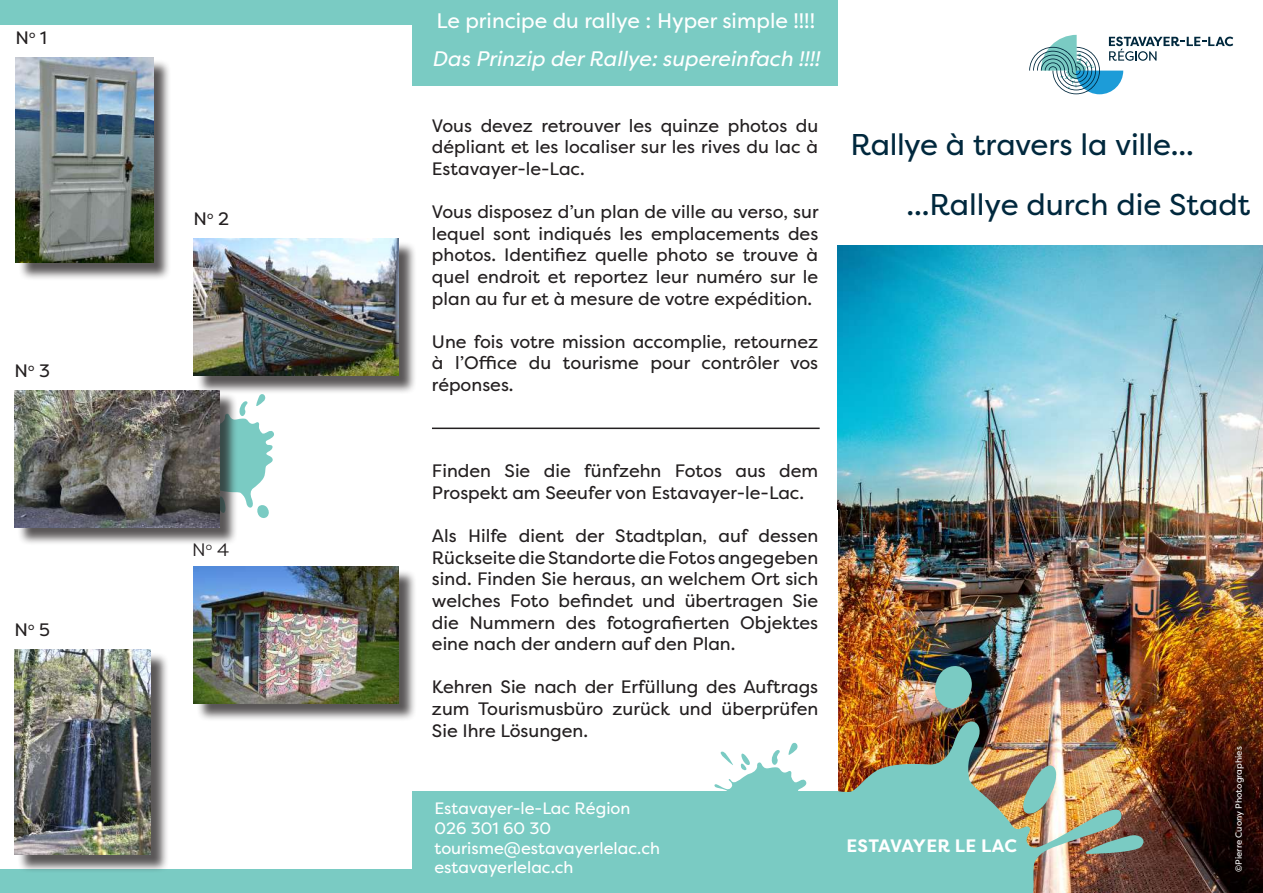
<style>
.page{position:relative;width:1263px;height:893px;background:#fff}
.page>*{position:absolute;margin:0;border:0;box-sizing:border-box;transform-origin:0 0}
.t1{font:30px/59.4px "Filson Pro";letter-spacing:-.005em;color:#00283d}
.t2{font:italic 21px "Filson Pro";color:#fff}
.t3{font:21px "Filson Pro";color:#fff}
.t4{font:18px/21.6px "Filson Pro";color:#231f20;text-align:justify}
.t5{font:700 18px "Filson Pro";letter-spacing:.02em;color:#fff}
.t6{font:18px "Filson Pro";color:#231f20}
.t7{font:16.5px/19.8px "Filson Pro";color:#fff}
.t8{font:8.85px "Filson Pro";color:#fff}
</style>
<div class="page">
<svg style="left:238px;top:394px;width:36px;height:124px"></svg>
<div style="left:18px;top:60px;width:154px;height:221px;background:#231f20;opacity:.75"></div>
<img style="left:16px;top:57px;width:137px;height:205px">
<div style="left:196px;top:241px;width:221px;height:153px;background:#231f20;opacity:.75"></div>
<img style="left:193px;top:239px;width:206px;height:137px">
<div style="left:196px;top:569px;width:221px;height:153px;background:#231f20;opacity:.75"></div>
<img style="left:193px;top:566px;width:206px;height:137px">
<div style="left:0;top:0;width:412px;height:25px;background:#7acbc3"></div>
<div style="left:0;top:869px;width:415px;height:24px;background:#7acbc3"></div>
<div style="left:412px;top:0;width:426px;height:85px;background:#7acbc3"></div>
<hr style="left:432px;top:428px;width:388px;height:1px;background:#231f20">
<div style="left:17px;top:393px;width:221px;height:153px;background:#231f20;opacity:.75"></div>
<img style="left:14px;top:390px;width:206px;height:137px">
<div style="left:17px;top:652px;width:153px;height:221px;background:#231f20;opacity:.75"></div>
<img style="left:14px;top:650px;width:137px;height:204px">
<img style="left:838px;top:245px;width:425px;height:648px">
<svg style="left:1029px;top:35px;width:204px;height:59px"></svg>
<svg style="left:935px;top:665px;width:37px;height:42px;background:#6ca9a3"></svg>
<img style="left:838px;top:707px;width:288px;height:186px">
<svg style="left:1085px;top:834px;width:63px;height:20px"></svg>
<div style="left:412px;top:791px;width:426px;height:102px;background:#7acbc3"></div>
<svg style="left:714px;top:742px;width:92px;height:49px"></svg>
<p class="t4" style="left:16px;top:26px;width:33px">N<sup>o</sup> 1</p>
<p class="t4" style="left:14px;top:360px;width:37px">N<sup>o</sup> 3</p>
<p class="t4" style="left:14px;top:619px;width:37px">N<sup>o</sup> 5</p>
<p class="t4" style="left:193px;top:208px;width:37px">N<sup>o</sup> 2</p>
<p class="t6" style="left:192px;top:537px;width:38px">N<sup>o</sup> 4</p>
<p class="t3" style="left:436px;top:7px;width:380px">Le principe du rallye : Hyper simple !!!!</p>
<p class="t2" style="left:432px;top:44px;width:389px">Das Prinzip der Rallye: supereinfach !!!!</p>
<p class="t4" style="left:432px;top:114px;width:388px">Vous devez retrouver les quinze photos du dépliant et les localiser sur les rives du lac à Estavayer-le-Lac.</p>
<p class="t4" style="left:432px;top:201px;width:388px">Vous disposez d’un plan de ville au verso, sur lequel sont indiqués les emplacements des photos. Identifiez quelle photo se trouve à quel endroit et reportez leur numéro sur le plan au fur et à mesure de votre expédition.</p>
<p class="t4" style="left:432px;top:330px;width:388px">Une fois votre mission accomplie, retournez à l’Office du tourisme pour contrôler vos réponses.</p>
<h1 class="t1" style="left:906px;top:115px;width:345px;text-indent:-56px">Rallye à travers la ville... ...Rallye durch die Stadt</h1>
<p class="t4" style="left:432px;top:460px;width:388px">Finden Sie die fünfzehn Fotos aus dem<br>Prospekt am Seeufer von Estavayer-le-Lac.</p>
<p class="t4" style="left:432px;top:525px;width:388px">Als Hilfe dient der Stadtplan, auf dessen Rückseite die Standorte die Fotos angegeben sind. Finden Sie heraus, an welchem Ort sich welches Foto befindet und übertragen Sie die Nummern des fotografierten Objektes eine nach der andern auf den Plan.</p>
<p class="t4" style="left:432px;top:676px;width:388px">Kehren Sie nach der Erfüllung des Auftrags zum Tourismusbüro zurück und überprüfen Sie Ihre Lösungen.</p>
<p class="t7" style="left:434px;top:798px;width:227px">Estavayer-le-Lac Région<br>026 301 60 30 tourisme@estavayerlelac.ch estavayerlelac.ch</p>
<p class="t5" style="left:846px;top:834px;width:172px">ESTAVAYER LE LAC</p>
<p class="t8" style="left:1233px;top:872px;width:127px;rotate:-90deg">©Pierre Cuony Photographies</p>
</div>
